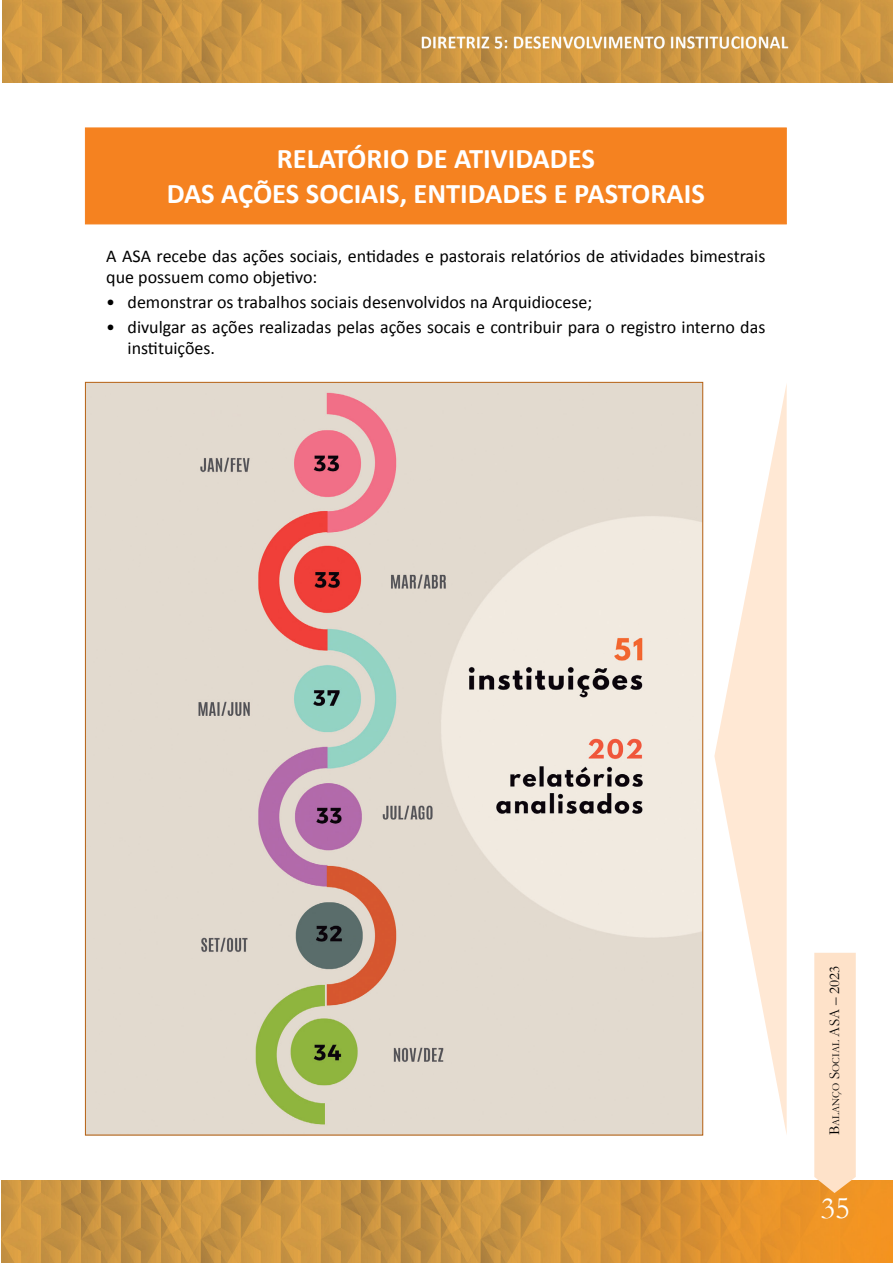
<style>
.page{position:relative;width:893px;height:1263px;background:#fff}
.page>*{position:absolute;margin:0;border:0;box-sizing:border-box;transform-origin:0 0}
.t1{font:31.5px "Garamond";color:#fff}
.t2{font:700 28.5px/34.2px "Calibri";color:#fff;text-align:center}
.t3{font:18px/21px "Calibri";color:#000}
.t4{font:10.5px "Garamond";color:#000}
.s1{font-size:15px}
</style>
<div class="page">
<img style="left:2px;top:1180px;width:891px;height:83px">
<svg style="left:814px;top:953px;width:42px;height:240px"></svg>
<img style="left:2px;top:0;width:891px;height:82px">
<div style="left:85px;top:128px;width:702px;height:96px;background:#f58220"></div>
<img style="left:87px;top:384px;width:614px;height:749px">
<svg style="left:714px;top:384px;width:73px;height:750px"></svg>
<h2 class="t2" style="left:167px;top:142px;width:540px">RELATÓRIO DE ATIVIDADES<br>DAS AÇÕES SOCIAIS, ENTIDADES E PASTORAIS</h2>
<p class="t3" style="left:106px;top:245px;width:661px">A ASA recebe das ações sociais, entidades e pastorais relatórios de atividades bimestrais que possuem como objetivo:</p>
<p class="t3" style="left:106px;top:292px;width:487px">• demonstrar os trabalhos sociais desenvolvidos na Arquidiocese;</p>
<p class="t3" style="left:128px;top:317px;width:639px;text-indent:-21px">• divulgar as ações realizadas pelas ações socais e contribuir para o registro interno das instituições.</p>
<p class="t4" style="left:829px;top:1135px;width:171px;rotate:-90deg"><span class="s1">B</span>alanço <span class="s1">S</span>ocial <span class="s1">ASA – 2023</span></p>
<h1 class="t1" style="left:820px;top:1186px;width:31px">35</h1>
</div>
